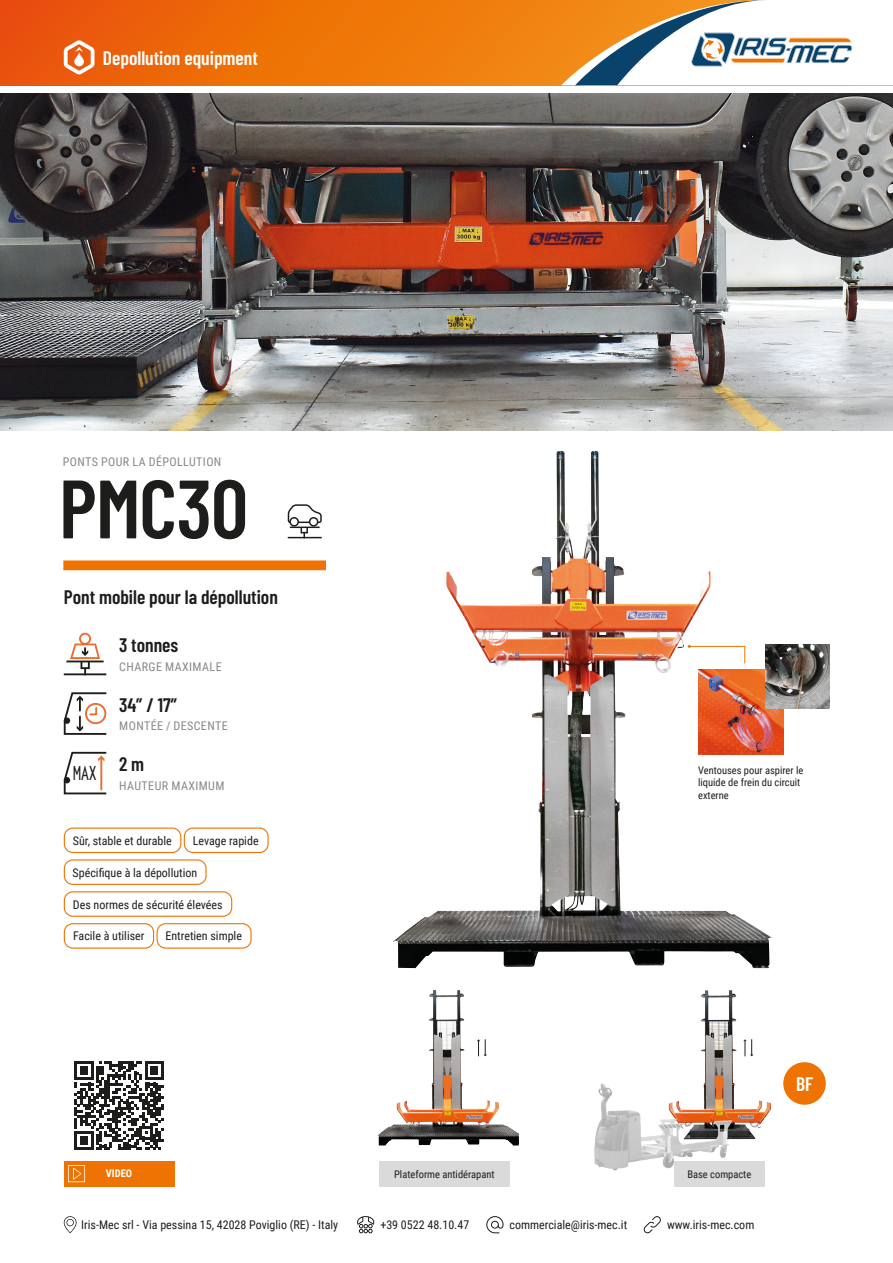
<style>
.page{position:relative;width:893px;height:1263px;background:#fff}
.page>*{position:absolute;margin:0;border:0;box-sizing:border-box;transform-origin:0 0}
.SCHEDA_-_H1_-_DEP{font:600 82.5px "Barlow Condensed";letter-spacing:-.01em;color:#1d1d1b}
.t1{font:extra-condensed 22.5px "Inconsolata";color:#1d1e1c}
.SCHEDA_-_H3{font:600 19.5px "Barlow Condensed";color:#1d1d1b}
.SCHEDA_-_H3-2{font:600 19.5px "Barlow Condensed";color:#fff}
.SCHEDA_-_TAG_-_DEPO{font:12px "Roboto Condensed";color:#1d1d1b}
.SCHEDA_-_Span{font:12px "Roboto Condensed";letter-spacing:.035em;color:#86888c}
.SCHEDA_-_H1_-_Span{font:12px "Roboto Condensed";letter-spacing:.035em;color:#86888c}
.SCHEDA_-_P7{font:10.5px/12.6px "Roboto Condensed";color:#1d1d1b}
.SCHEDA_-_P7-2{font:700 10.5px "Roboto Condensed";color:#fff}
</style>
<div class="page">
<svg style="left:486px;top:1216px;width:17px;height:17px"></svg>
<svg style="left:357px;top:1216px;width:17px;height:17px"></svg>
<svg style="left:64px;top:1216px;width:13px;height:17px"></svg>
<svg style="left:644px;top:1216px;width:17px;height:17px"></svg>
<svg style="left:0;top:0;width:561px;height:85px;background:#ed6e0a"></svg>
<svg style="left:561px;top:0;width:292px;height:85px"></svg>
<svg style="left:64px;top:40px;width:30px;height:34px"></svg>
<svg style="left:74px;top:52px;width:10px;height:14px"></svg>
<svg style="left:288px;top:504px;width:34px;height:34px"></svg>
<img style="left:0;top:94px;width:893px;height:336px">
<div style="left:64px;top:1050px;width:110px;height:136px;background:#ee7303"></div>
<div style="left:64px;top:1050px;width:110px;height:111px;background:#fff"></div>
<svg style="left:75px;top:1061px;width:89px;height:89px"></svg>
<svg style="left:68px;top:1165px;width:17px;height:17px"></svg>
<img style="left:393px;top:451px;width:380px;height:517px">
<img style="left:377px;top:990px;width:142px;height:155px">
<img style="left:576px;top:936px;width:217px;height:251px">
<div style="left:63px;top:560px;width:263px;height:10px;background:#ee7303"></div>
<hr style="left:66px;top:660px;width:38px;height:2px;background:#1d1e1c">
<hr style="left:64px;top:673px;width:42px;height:2px;background:#1d1e1c">
<svg style="left:70px;top:633px;width:30px;height:41px"></svg>
<svg style="left:64px;top:692px;width:42px;height:43px"></svg>
<svg style="left:64px;top:752px;width:42px;height:42px"></svg>
<div style="left:64px;top:827px;width:117px;height:26px;border:1px solid #ee7303;border-radius:9px"></div>
<div style="left:184px;top:827px;width:85px;height:26px;border:1px solid #ee7303;border-radius:9px"></div>
<div style="left:64px;top:859px;width:143px;height:26px;border:1px solid #ee7303;border-radius:9px"></div>
<div style="left:64px;top:891px;width:168px;height:26px;border:1px solid #ee7303;border-radius:9px"></div>
<div style="left:64px;top:923px;width:90px;height:26px;border:1px solid #ee7303;border-radius:9px"></div>
<div style="left:157px;top:923px;width:95px;height:26px;border:1px solid #ee7303;border-radius:9px"></div>
<svg style="left:744px;top:1039px;width:9px;height:17px"></svg>
<svg style="left:477px;top:1039px;width:9px;height:17px"></svg>
<div style="left:674px;top:1161px;width:91px;height:25px;background:#dadada"></div>
<div style="left:379px;top:1161px;width:130px;height:25px;background:#dadada"></div>
<div style="left:783px;top:1062px;width:43px;height:43px;background:#ee7303;border-radius:50%"></div>
<svg style="left:688px;top:645px;width:57px;height:19px"></svg>
<img style="left:698px;top:669px;width:85px;height:85px">
<img style="left:765px;top:644px;width:64px;height:64px">
<h3 class="SCHEDA_-_H3-2" style="left:103px;top:44px;width:156px">Depollution equipment</h3>
<p class="SCHEDA_-_H1_-_Span" style="left:63px;top:454px;width:160px">PONTS POUR LA DÉPOLLUTION</p>
<p class="SCHEDA_-_H1_-_DEP" style="left:59px;top:450px;width:191px">PMC30</p>
<p class="SCHEDA_-_H3" style="left:64px;top:583px;width:216px">Pont mobile pour la dépollution</p>
<p class="t1" style="left:73px;top:758px;width:25px">MAX</p>
<p class="SCHEDA_-_H3" style="left:119px;top:631px;width:61px">3 tonnes</p>
<p class="SCHEDA_-_Span" style="left:119px;top:658px;width:104px">CHARGE MAXIMALE</p>
<p class="SCHEDA_-_H3" style="left:119px;top:691px;width:59px">34” / 17”</p>
<p class="SCHEDA_-_Span" style="left:119px;top:718px;width:110px">MONTÉE / DESCENTE</p>
<p class="SCHEDA_-_H3" style="left:119px;top:750px;width:27px">2 m</p>
<p class="SCHEDA_-_Span" style="left:119px;top:777px;width:107px">HAUTEUR MAXIMUM</p>
<p class="SCHEDA_-_TAG_-_DEPO" style="left:73px;top:832px;width:100px">Sûr, stable et durable</p>
<p class="SCHEDA_-_TAG_-_DEPO" style="left:193px;top:832px;width:67px">Levage rapide</p>
<p class="SCHEDA_-_TAG_-_DEPO" style="left:73px;top:864px;width:126px">Spécifique à la dépollution</p>
<p class="SCHEDA_-_TAG_-_DEPO" style="left:73px;top:896px;width:151px">Des normes de sécurité élevées</p>
<p class="SCHEDA_-_TAG_-_DEPO" style="left:73px;top:928px;width:73px">Facile à utiliser</p>
<p class="SCHEDA_-_TAG_-_DEPO" style="left:166px;top:928px;width:78px">Entretien simple</p>
<p class="SCHEDA_-_P7-2" style="left:106px;top:1166px;width:28px">VIDEO</p>
<p class="SCHEDA_-_P7" style="left:698px;top:763px;width:107px">Ventouses pour aspirer le liquide de frein du circuit externe</p>
<p class="SCHEDA_-_P7" style="left:394px;top:1167px;width:102px">Plateforme antidérapant</p>
<p class="SCHEDA_-_P7" style="left:687px;top:1167px;width:65px">Base compacte</p>
<p class="SCHEDA_-_H3-2" style="left:796px;top:1070px;width:19px">BF</p>
<p class="SCHEDA_-_TAG_-_DEPO" style="left:81px;top:1216px;width:258px">Iris-Mec srl - Via pessina 15, 42028 Poviglio (RE) - Italy</p>
<p class="SCHEDA_-_TAG_-_DEPO" style="left:380px;top:1216px;width:90px">+39 0522 48.10.47</p>
<p class="SCHEDA_-_TAG_-_DEPO" style="left:510px;top:1216px;width:119px">commerciale@iris-mec.it</p>
<p class="SCHEDA_-_TAG_-_DEPO" style="left:667px;top:1216px;width:89px">www.iris-mec.com</p>
</div>
